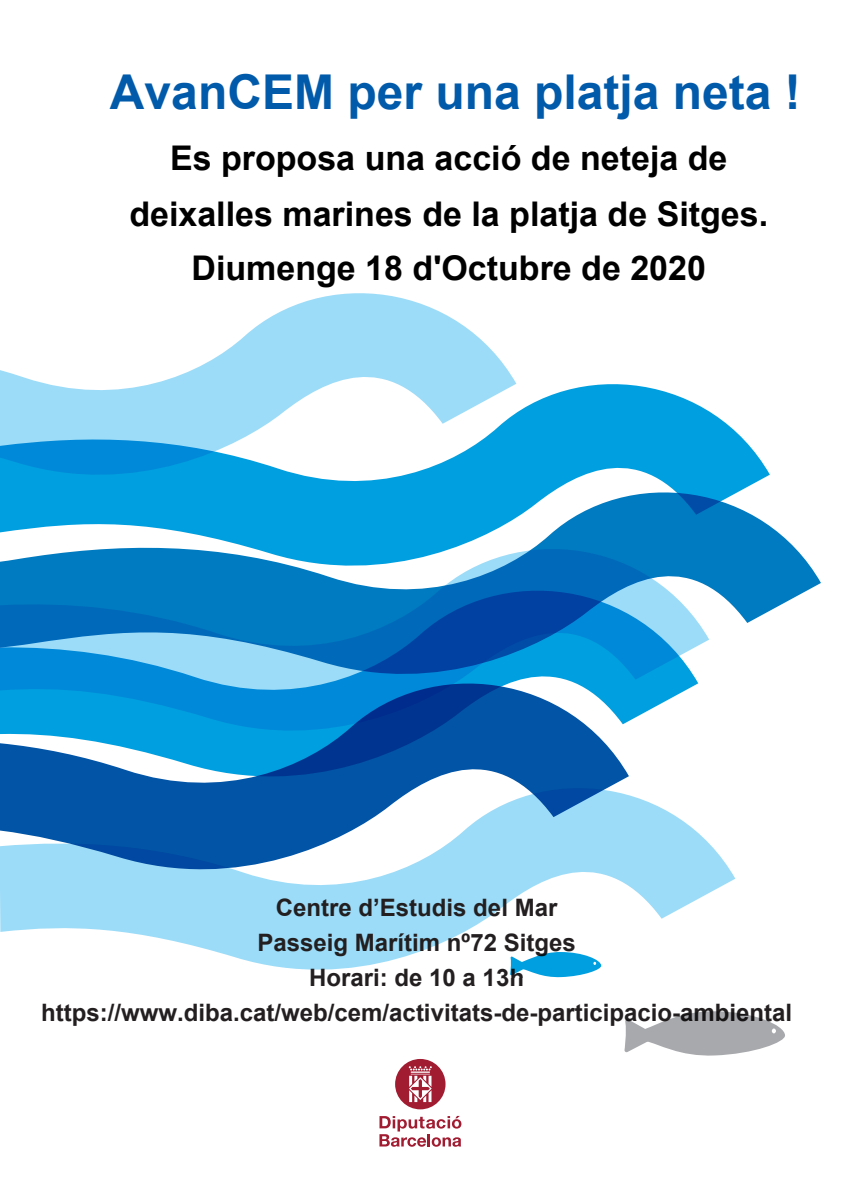
<style>
.page{position:relative;width:842px;height:1191px;background:#fff}
.page>*{position:absolute;margin:0;border:0;box-sizing:border-box;transform-origin:0 0}
.t1{font:700 48px "Arial";color:#015aaa}
.t2{font:700 34px/54.7px "Arial";color:#000;text-align:center}
.t3{font:700 24px/35.1px "Arial";color:#231f20;text-align:center}
</style>
<div class="page">
<svg style="left:0;top:776px;width:629px;height:12px;fill:#0154a6"></svg>
<svg style="left:0;top:730px;width:629px;height:46px;background:#2880c1"></svg>
<svg style="left:709px;top:526px;width:112px;height:97px;fill:#007ac0"></svg>
<svg style="left:0;top:565px;width:709px;height:165px;background:#288ece"></svg>
<svg style="left:0;top:788px;width:735px;height:181px;fill:#9cdcf8"></svg>
<svg style="left:0;top:293px;width:516px;height:91px"></svg>
<svg style="left:0;top:384px;width:770px;height:181px"></svg>
<svg style="left:379px;top:1116px;width:82px;height:30px"></svg>
<svg style="left:395px;top:1059px;width:50px;height:50px"></svg>
<svg style="left:624px;top:1011px;width:161px;height:45px"></svg>
<svg style="left:510px;top:952px;width:91px;height:25px"></svg>
<h1 class="t1" style="left:110px;top:58px;width:692px">AvanCEM per una platja neta !</h1>
<h2 class="t2" style="left:129px;top:131px;width:640px">Es proposa una acció de neteja de deixalles marines de la platja de Sitges.<br>Diumenge 18 d'Octubre de 2020</h2>
<p class="t3" style="left:41px;top:890px;width:752px">Centre d’Estudis del Mar<br>Passeig Marítim nº72 Sitges<br>Horari: de 10 a 13h https://www.diba.cat/web/cem/activitats-de-participacio-ambiental</p>
</div>
